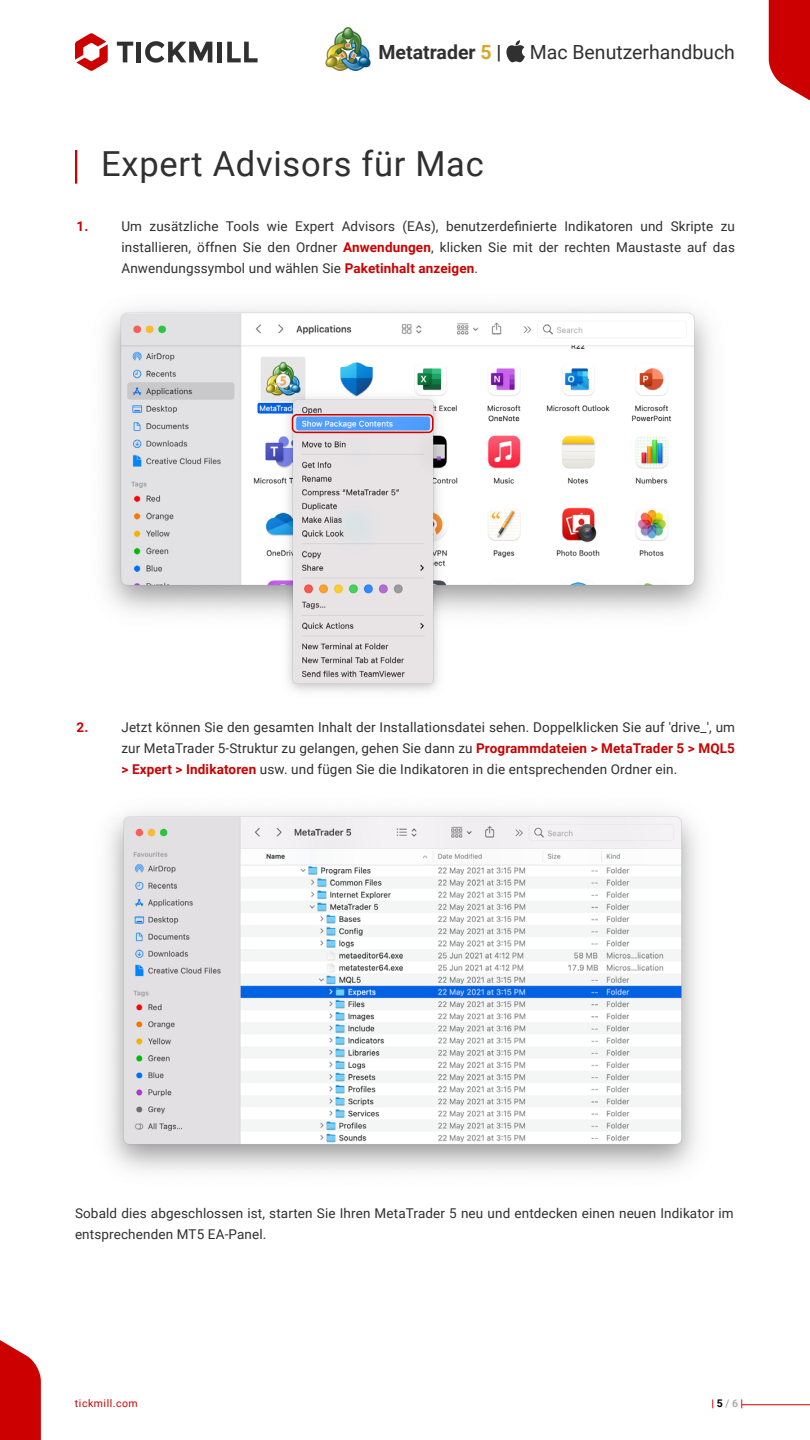
<style>
.page{position:relative;width:810px;height:1440px;background:#fff}
.page>*{position:absolute;margin:0;border:0;box-sizing:border-box;transform-origin:0 0}
.t1{font:34.5px "Roboto";letter-spacing:.02em;color:#303030}
.t2{font:19.5px "Roboto";color:#303030}
.t3{font:700 19.5px "Roboto";color:#303030}
.t4{font:13.5px/21px "Roboto";letter-spacing:.01em;color:#303030;text-align:justify}
.t5{font:700 13.5px "Roboto";color:#c00}
.t6{font:10.5px "Roboto";letter-spacing:.05em;color:#c00}
.t7{font:700 10.5px "Roboto";color:#c00}
.s1{color:#d9a629}
.s2{font-weight:700;color:#c00}
.s3{color:#000}
.s4{color:#abadb0}
</style>
<div class="page">
<svg style="left:117px;top:42px;width:16px;height:20px"></svg>
<hr style="left:137px;top:42px;width:4px;height:20px;background:#303030">
<svg style="left:145px;top:41px;width:67px;height:22px"></svg>
<hr style="left:218px;top:42px;width:4px;height:20px;background:#303030">
<svg style="left:227px;top:42px;width:31px;height:20px"></svg>
<svg style="left:75px;top:33px;width:33px;height:38px"></svg>
<svg style="left:506px;top:40px;width:19px;height:22px"></svg>
<img style="left:325px;top:27px;width:46px;height:44px">
<svg style="left:769px;top:0;width:41px;height:101px;background:#d22222"></svg>
<svg style="left:0;top:1340px;width:41px;height:100px;background:#d22222"></svg>
<hr style="left:742px;top:1404px;width:68px;height:1px;background:#c00">
<hr style="left:75px;top:150px;width:2px;height:34px;background:#c00">
<img style="left:104px;top:308px;width:607px;height:384px">
<img style="left:108px;top:812px;width:589px;height:359px">
<div style="left:292px;top:414px;width:142px;height:19px;border:2px solid #c00;border-radius:4px"></div>
<h2 class="t3" style="left:379px;top:39px;width:125px">Metatrader <span class="s1">5</span> |</h2>
<h2 class="t2" style="left:530px;top:39px;width:207px">Mac Benutzerhandbuch</h2>
<p class="t5" style="left:76px;top:217px;width:13px">1.</p>
<h1 class="t1" style="left:101px;top:139px;width:384px">Expert Advisors für Mac</h1>
<p class="t4" style="left:121px;top:215px;width:615px">Um zusätzliche Tools wie Expert Advisors (EAs), benutzerdefinierte Indikatoren und Skripte zu installieren, öffnen Sie den Ordner <span class="s2">Anwendungen</span>, klicken Sie mit der rechten Maustaste auf das Anwendungssymbol und wählen Sie <span class="s2">Paketinhalt anzeigen</span>.</p>
<p class="t5" style="left:76px;top:718px;width:13px">2.</p>
<p class="t4" style="left:121px;top:716px;width:615px">Jetzt können Sie den gesamten Inhalt der Installationsdatei sehen. Doppelklicken Sie auf 'drive_', um zur MetaTrader 5-Struktur zu gelangen, gehen Sie dann zu <span class="s2">Programmdateien &gt; MetaTrader 5 &gt; MQL5 &gt; Expert &gt; Indikatoren</span> usw. und fügen Sie die Indikatoren in die entsprechenden Ordner ein.</p>
<p class="t4" style="left:75px;top:1202px;width:660px">Sobald dies abgeschlossen ist, starten Sie Ihren MetaTrader 5 neu und entdecken einen neuen Indikator im entsprechenden MT5 EA-Panel.</p>
<p class="t6" style="left:75px;top:1396px;width:64px">tickmill.com</p>
<p class="t7" style="left:712px;top:1396px;width:33px">| <span class="s3">5</span> <span class="s4">/ 6</span>|</p>
</div>
